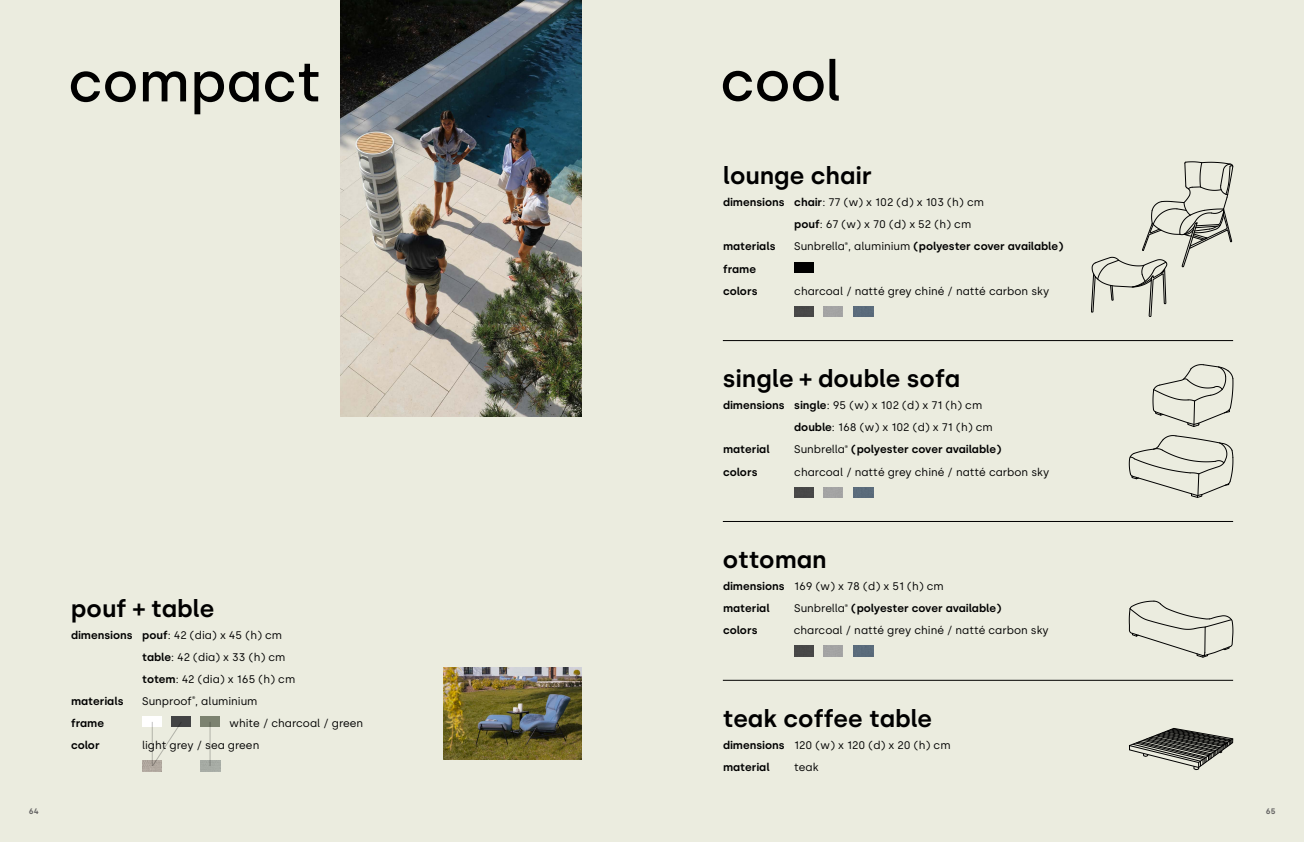
<style>
.page{position:relative;width:1304px;height:842px;background:#ebecdf}
.page>*{position:absolute;margin:0;border:0;box-sizing:border-box;transform-origin:0 0}
.t1{font:600 24px "Silka";color:#000}
.t2{font:11px "Silka";color:#000}
.t3{font:600 11px "Silka";color:#000}
.t4{font:600 8px "Silka";color:#646363}
.s1{font-weight:600}
.s2{font-weight:400}
</style>
<div class="page">
<img style="left:340px;top:0;width:241px;height:417px">
<div style="left:142px;top:716px;width:20px;height:11px;background:#fff"></div>
<div style="left:171px;top:716px;width:20px;height:11px;background:#424344"></div>
<div style="left:200px;top:716px;width:20px;height:11px;background:#7c8270"></div>
<img style="left:200px;top:761px;width:20px;height:10px">
<img style="left:142px;top:761px;width:20px;height:10px">
<img style="left:443px;top:667px;width:138px;height:92px">
<svg style="left:71px;top:64px;width:247px;height:50px"></svg>
<hr style="left:210px;top:722px;width:1px;height:44px;background:#000">
<svg style="left:152px;top:722px;width:29px;height:44px"></svg>
<svg style="left:723px;top:59px;width:116px;height:42px"></svg>
<img style="left:794px;top:646px;width:20px;height:10px">
<img style="left:854px;top:646px;width:19px;height:10px">
<img style="left:794px;top:487px;width:20px;height:11px">
<img style="left:854px;top:487px;width:19px;height:11px">
<div style="left:794px;top:262px;width:20px;height:11px;background:#000"></div>
<img style="left:794px;top:306px;width:20px;height:11px">
<img style="left:854px;top:306px;width:19px;height:11px">
<hr style="left:723px;top:680px;width:510px;height:1px;background:#000">
<hr style="left:723px;top:521px;width:510px;height:1px;background:#000">
<hr style="left:723px;top:340px;width:510px;height:1px;background:#000">
<svg style="left:1091px;top:162px;width:142px;height:155px"></svg>
<svg style="left:1129px;top:435px;width:104px;height:62px"></svg>
<svg style="left:1153px;top:364px;width:80px;height:63px"></svg>
<svg style="left:1129px;top:601px;width:104px;height:56px"></svg>
<svg style="left:1129px;top:728px;width:104px;height:42px"></svg>
<p class="t1" style="left:723px;top:162px;width:151px">lounge chair</p>
<p class="t3" style="left:723px;top:196px;width:63px">dimensions</p>
<p class="t3" style="left:723px;top:240px;width:54px">materials</p>
<p class="t3" style="left:723px;top:262px;width:35px">frame</p>
<p class="t3" style="left:723px;top:284px;width:36px">colors</p>
<p class="t2" style="left:794px;top:196px;width:191px"><span class="s1">chair</span>: 77 (w) x 102 (d) x 103 (h) cm</p>
<p class="t2" style="left:794px;top:218px;width:179px"><span class="s1">pouf</span>: 67 (w) x 70 (d) x 52 (h) cm</p>
<p class="t3" style="left:794px;top:240px;width:271px"><span class="s2">Sunbrella</span><sup>®</sup><span class="s2">, aluminium</span> (polyester cover available)</p>
<p class="t2" style="left:794px;top:284px;width:257px">charcoal / natté grey chiné / natté carbon sky</p>
<p class="t1" style="left:723px;top:365px;width:239px">single + double sofa</p>
<p class="t1" style="left:71px;top:594px;width:145px">pouf + table</p>
<p class="t3" style="left:71px;top:628px;width:63px">dimensions</p>
<p class="t3" style="left:71px;top:694px;width:54px">materials</p>
<p class="t3" style="left:71px;top:716px;width:35px">frame</p>
<p class="t3" style="left:71px;top:739px;width:30px">color</p>
<p class="t2" style="left:142px;top:628px;width:141px"><span class="s1">pouf</span>: 42 (dia) x 45 (h) cm</p>
<p class="t2" style="left:142px;top:650px;width:145px"><span class="s1">table</span>: 42 (dia) x 33 (h) cm</p>
<p class="t2" style="left:142px;top:672px;width:155px"><span class="s1">totem</span>: 42 (dia) x 165 (h) cm</p>
<p class="t2" style="left:142px;top:694px;width:117px">Sunproof<sup>®</sup>, aluminium</p>
<p class="t2" style="left:142px;top:739px;width:119px">light grey / sea green</p>
<p class="t2" style="left:230px;top:717px;width:135px">white / charcoal / green</p>
<p class="t3" style="left:723px;top:399px;width:63px">dimensions</p>
<p class="t3" style="left:723px;top:443px;width:48px">material</p>
<p class="t3" style="left:723px;top:465px;width:36px">colors</p>
<p class="t2" style="left:794px;top:399px;width:190px"><span class="s1">single</span>: 95 (w) x 102 (d) x 71 (h) cm</p>
<p class="t2" style="left:794px;top:421px;width:200px"><span class="s1">double</span>: 168 (w) x 102 (d) x 71 (h) cm</p>
<p class="t3" style="left:794px;top:443px;width:209px"><span class="s2">Sunbrella</span><sup>®</sup> (polyester cover available)</p>
<p class="t2" style="left:794px;top:465px;width:257px">charcoal / natté grey chiné / natté carbon sky</p>
<p class="t1" style="left:723px;top:545px;width:105px">ottoman</p>
<p class="t3" style="left:723px;top:602px;width:48px">material</p>
<p class="t2" style="left:794px;top:580px;width:151px">169 (w) x 78 (d) x 51 (h) cm</p>
<p class="t3" style="left:723px;top:580px;width:63px">dimensions</p>
<p class="t3" style="left:723px;top:624px;width:36px">colors</p>
<p class="t3" style="left:794px;top:602px;width:209px"><span class="s2">Sunbrella</span><sup>®</sup> (polyester cover available)</p>
<p class="t2" style="left:794px;top:624px;width:257px">charcoal / natté grey chiné / natté carbon sky</p>
<p class="t1" style="left:723px;top:704px;width:211px">teak coffee table</p>
<p class="t3" style="left:723px;top:761px;width:48px">material</p>
<p class="t2" style="left:794px;top:739px;width:158px">120 (w) x 120 (d) x 20 (h) cm</p>
<p class="t3" style="left:723px;top:739px;width:63px">dimensions</p>
<p class="t2" style="left:794px;top:761px;width:26px">teak</p>
<p class="t4" style="left:29px;top:806px;width:11px">64</p>
<p class="t4" style="left:1266px;top:806px;width:11px">65</p>
</div>
